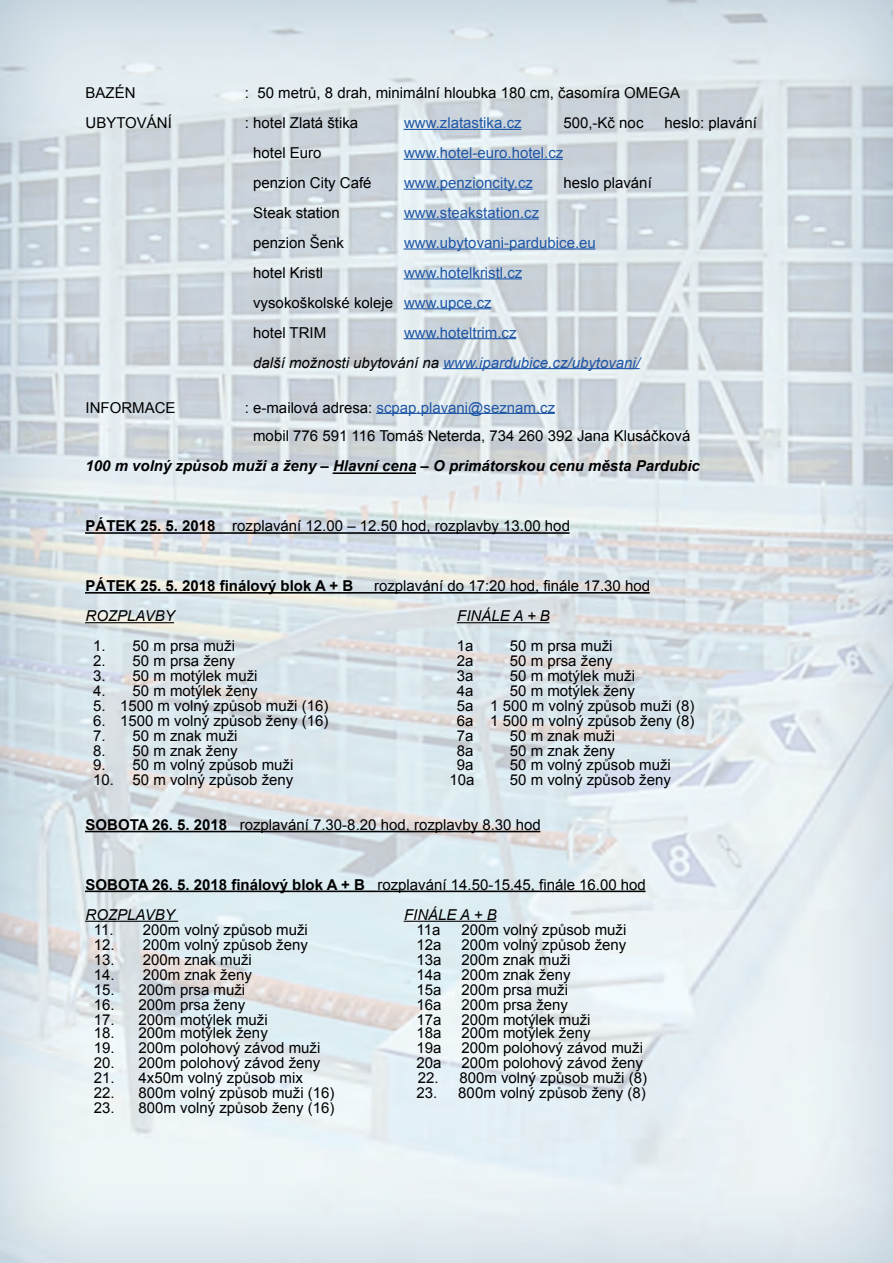
<style>
.page{position:relative;width:893px;height:1263px;background:#fff}
.page>*{position:absolute;margin:0;border:0;box-sizing:border-box;transform-origin:0 0}
.t1{font:15px/28.5px "Arial";color:#000001}
.t2{font:15px/30px "Arial";color:#1e56a6}
.t3{font:italic 15px/30px "Arial";color:#1e56a6}
.t4{font:italic 700 15px "Arial";color:#000001}
.t5{font:700 15px "Arial";color:#000001}
.t6{font:italic 15px "Arial";color:#000001}
.s1{color:#000001}
.s2{font-style:normal}
.s3{color:#1e56a6}
.s4{font-weight:700}
.s5{font-style:italic}
</style>
<div class="page">
<div style="left:0;top:0;width:893px;height:1263px;background:#2a507e;opacity:.25"></div>
<hr style="left:404px;top:129px;width:117px;height:1px;background:#1e56a6">
<hr style="left:404px;top:159px;width:159px;height:1px;background:#1e56a6">
<hr style="left:404px;top:189px;width:129px;height:1px;background:#1e56a6">
<hr style="left:404px;top:219px;width:135px;height:1px;background:#1e56a6">
<hr style="left:404px;top:248px;width:191px;height:2px;background:#1e56a6">
<hr style="left:404px;top:278px;width:118px;height:1px;background:#1e56a6">
<hr style="left:404px;top:308px;width:87px;height:1px;background:#1e56a6">
<hr style="left:404px;top:338px;width:112px;height:1px;background:#1e56a6">
<hr style="left:443px;top:368px;width:197px;height:1px;background:#1e56a6">
<hr style="left:376px;top:413px;width:179px;height:1px;background:#1e56a6">
<hr style="left:333px;top:472px;width:83px;height:2px;background:#000001">
<hr style="left:85px;top:532px;width:485px;height:2px;background:#000001">
<hr style="left:85px;top:592px;width:565px;height:2px;background:#000001">
<hr style="left:85px;top:622px;width:89px;height:1px;background:#000001">
<hr style="left:457px;top:622px;width:92px;height:1px;background:#000001">
<hr style="left:85px;top:831px;width:455px;height:1px;background:#000001">
<hr style="left:85px;top:890px;width:560px;height:2px;background:#000001">
<hr style="left:85px;top:921px;width:93px;height:1px;background:#000001">
<hr style="left:404px;top:921px;width:92px;height:1px;background:#000001">
<p class="t1" style="left:86px;top:78px;width:52px">BAZÉN</p>
<p class="t1" style="left:245px;top:78px;width:437px">: 50 metrů, 8 drah, minimální hloubka 180 cm, časomíra OMEGA</p>
<p class="t1" style="left:86px;top:108px;width:88px">UBYTOVÁNÍ</p>
<p class="t1" style="left:245px;top:108px;width:115px">: hotel Zlatá štika</p>
<p class="t2" style="left:404px;top:107px;width:119px">www.zlatastika.cz</p>
<p class="t1" style="left:563px;top:108px;width:82px">500,-Kč noc</p>
<p class="t1" style="left:664px;top:108px;width:94px">heslo: plavání</p>
<p class="t1" style="left:253px;top:138px;width:70px">hotel Euro</p>
<p class="t2" style="left:404px;top:137px;width:161px">www.hotel-euro.hotel.cz</p>
<p class="t1" style="left:253px;top:168px;width:120px">penzion City Café</p>
<p class="t2" style="left:404px;top:167px;width:130px">www.penzioncity.cz</p>
<p class="t1" style="left:563px;top:168px;width:90px">heslo plavání</p>
<p class="t1" style="left:253px;top:198px;width:88px">Steak station</p>
<p class="t2" style="left:404px;top:197px;width:137px">www.steakstation.cz</p>
<p class="t1" style="left:253px;top:228px;width:92px">penzion Šenk</p>
<p class="t2" style="left:404px;top:227px;width:193px">www.ubytovani-pardubice.eu</p>
<p class="t1" style="left:253px;top:258px;width:72px">hotel Kristl</p>
<p class="t2" style="left:253px;top:257px;width:271px;text-indent:151px">www.hotelkristl.cz <span class="s1">vysokoškolské koleje</span> www.upce.cz <span class="s1">hotel TRIM</span></p>
<p class="t3" style="left:253px;top:317px;width:388px;text-indent:151px"><span class="s2">www.hoteltrim.cz<br></span><span class="s1">další možnosti ubytování na</span> www.ipardubice.cz/ubytovani/</p>
<p class="t1" style="left:86px;top:393px;width:91px">INFORMACE</p>
<p class="t1" style="left:253px;top:393px;width:439px;text-indent:-8px">: e-mailová adresa: <span class="s3">scpap.plavani@seznam.cz<br></span>mobil 776 591 116 Tomáš Neterda, 734 260 392 Jana Klusáčková</p>
<p class="t4" style="left:86px;top:456px;width:616px">100 m volný způsob muži a ženy – Hlavní cena – O primátorskou cenu města Pardubic</p>
<p class="t1" style="left:86px;top:512px;width:486px"><span class="s4">PÁTEK 25. 5. 2018</span> rozplavání 12.00 – 12.50 hod, rozplavby 13.00 hod</p>
<p class="t5" style="left:86px;top:576px;width:269px">PÁTEK 25. 5. 2018 finálový blok A + B</p>
<p class="t1" style="left:374px;top:572px;width:278px">rozplavání do 17:20 hod, finále 17.30 hod</p>
<p class="t6" style="left:86px;top:606px;width:91px">ROZPLAVBY</p>
<p class="t6" style="left:457px;top:606px;width:94px">FINÁLE A + B</p>
<p class="t1" style="left:93px;top:632px;width:144px">1. 50 m prsa muži</p>
<p class="t1" style="left:457px;top:632px;width:18px">1a</p>
<p class="t1" style="left:510px;top:632px;width:104px">50 m prsa muži</p>
<p class="t1" style="left:93px;top:647px;width:144px">2. 50 m prsa ženy</p>
<p class="t1" style="left:457px;top:647px;width:18px">2a</p>
<p class="t1" style="left:510px;top:647px;width:104px">50 m prsa ženy</p>
<p class="t1" style="left:93px;top:662px;width:166px">3. 50 m motýlek muži</p>
<p class="t1" style="left:457px;top:662px;width:18px">3a</p>
<p class="t1" style="left:510px;top:662px;width:127px">50 m motýlek muži</p>
<p class="t1" style="left:93px;top:677px;width:166px">4. 50 m motýlek ženy</p>
<p class="t1" style="left:457px;top:677px;width:18px">4a</p>
<p class="t1" style="left:510px;top:677px;width:127px">50 m motýlek ženy</p>
<p class="t1" style="left:93px;top:692px;width:237px">5. 1500 m volný způsob muži (16)</p>
<p class="t1" style="left:457px;top:692px;width:239px">5a 1 500 m volný způsob muži (8)</p>
<p class="t1" style="left:93px;top:707px;width:237px">6. 1500 m volný způsob ženy (16)</p>
<p class="t1" style="left:457px;top:707px;width:239px">6a 1 500 m volný způsob ženy (8)</p>
<p class="t1" style="left:93px;top:722px;width:146px">7. 50 m znak muži</p>
<p class="t1" style="left:457px;top:722px;width:18px">7a</p>
<p class="t1" style="left:510px;top:722px;width:107px">50 m znak muži</p>
<p class="t1" style="left:93px;top:737px;width:146px">8. 50 m znak ženy</p>
<p class="t1" style="left:457px;top:737px;width:18px">8a</p>
<p class="t1" style="left:510px;top:737px;width:107px">50 m znak ženy</p>
<p class="t1" style="left:93px;top:750px;width:202px">9. 50 m volný způsob muži</p>
<p class="t1" style="left:457px;top:750px;width:18px">9a</p>
<p class="t1" style="left:510px;top:750px;width:162px">50 m volný způsob muži</p>
<p class="t1" style="left:93px;top:765px;width:202px">10. 50 m volný způsob ženy</p>
<p class="t1" style="left:450px;top:765px;width:27px">10a</p>
<p class="t1" style="left:510px;top:765px;width:162px">50 m volný způsob ženy</p>
<p class="t1" style="left:85px;top:810px;width:457px"><span class="s4">SOBOTA 26. 5. 2018</span> rozplavání 7.30-8.20 hod, rozplavby 8.30 hod</p>
<p class="t1" style="left:86px;top:869px;width:562px;line-height:30px"><span class="s4">SOBOTA 26. 5. 2018 finálový blok A + B</span> rozplavání 14.50-15.45, finále 16.00 hod<br><span class="s5">ROZPLAVBY</span></p>
<p class="t6" style="left:404px;top:905px;width:94px">FINÁLE A + B</p>
<p class="t1" style="left:94px;top:915px;width:21px">11.</p>
<p class="t1" style="left:143px;top:915px;width:167px">200m volný způsob muži</p>
<p class="t1" style="left:417px;top:915px;width:25px">11a</p>
<p class="t1" style="left:461px;top:915px;width:167px">200m volný způsob muži</p>
<p class="t1" style="left:94px;top:930px;width:22px">12.</p>
<p class="t1" style="left:143px;top:930px;width:167px">200m volný způsob ženy</p>
<p class="t1" style="left:417px;top:930px;width:27px">12a</p>
<p class="t1" style="left:461px;top:930px;width:167px">200m volný způsob ženy</p>
<p class="t1" style="left:94px;top:945px;width:22px">13.</p>
<p class="t1" style="left:143px;top:945px;width:111px">200m znak muži</p>
<p class="t1" style="left:417px;top:945px;width:27px">13a</p>
<p class="t1" style="left:461px;top:945px;width:111px">200m znak muži</p>
<p class="t1" style="left:94px;top:960px;width:22px">14.</p>
<p class="t1" style="left:143px;top:960px;width:111px">200m znak ženy</p>
<p class="t1" style="left:417px;top:960px;width:27px">14a</p>
<p class="t1" style="left:461px;top:960px;width:111px">200m znak ženy</p>
<p class="t1" style="left:94px;top:975px;width:22px">15.</p>
<p class="t1" style="left:139px;top:975px;width:108px">200m prsa muži</p>
<p class="t1" style="left:417px;top:975px;width:27px">15a</p>
<p class="t1" style="left:461px;top:975px;width:108px">200m prsa muži</p>
<p class="t1" style="left:94px;top:990px;width:22px">16.</p>
<p class="t1" style="left:139px;top:990px;width:108px">200m prsa ženy</p>
<p class="t1" style="left:417px;top:990px;width:27px">16a</p>
<p class="t1" style="left:461px;top:990px;width:108px">200m prsa ženy</p>
<p class="t1" style="left:94px;top:1005px;width:22px">17.</p>
<p class="t1" style="left:139px;top:1005px;width:131px">200m motýlek muži</p>
<p class="t1" style="left:417px;top:1005px;width:27px">17a</p>
<p class="t1" style="left:461px;top:1005px;width:131px">200m motýlek muži</p>
<p class="t1" style="left:94px;top:1019px;width:22px">18.</p>
<p class="t1" style="left:139px;top:1019px;width:131px">200m motýlek ženy</p>
<p class="t1" style="left:417px;top:1019px;width:27px">18a</p>
<p class="t1" style="left:461px;top:1019px;width:131px">200m motýlek ženy</p>
<p class="t1" style="left:94px;top:1034px;width:22px">19.</p>
<p class="t1" style="left:139px;top:1034px;width:183px">200m polohový závod muži</p>
<p class="t1" style="left:417px;top:1034px;width:27px">19a</p>
<p class="t1" style="left:461px;top:1034px;width:183px">200m polohový závod muži</p>
<p class="t1" style="left:94px;top:1049px;width:22px">20.</p>
<p class="t1" style="left:139px;top:1049px;width:183px">200m polohový závod ženy</p>
<p class="t1" style="left:417px;top:1049px;width:27px">20a</p>
<p class="t1" style="left:461px;top:1049px;width:183px">200m polohový závod ženy</p>
<p class="t1" style="left:94px;top:1064px;width:22px">21.</p>
<p class="t1" style="left:139px;top:1064px;width:166px">4x50m volný způsob mix</p>
<p class="t1" style="left:418px;top:1064px;width:231px">22. 800m volný způsob muži (8)</p>
<p class="t1" style="left:94px;top:1079px;width:22px">22.</p>
<p class="t1" style="left:139px;top:1079px;width:197px">800m volný způsob muži (16)</p>
<p class="t1" style="left:417px;top:1079px;width:231px">23. 800m volný způsob ženy (8)</p>
<p class="t1" style="left:94px;top:1094px;width:22px">23.</p>
<p class="t1" style="left:139px;top:1094px;width:197px">800m volný způsob ženy (16)</p>
</div>
